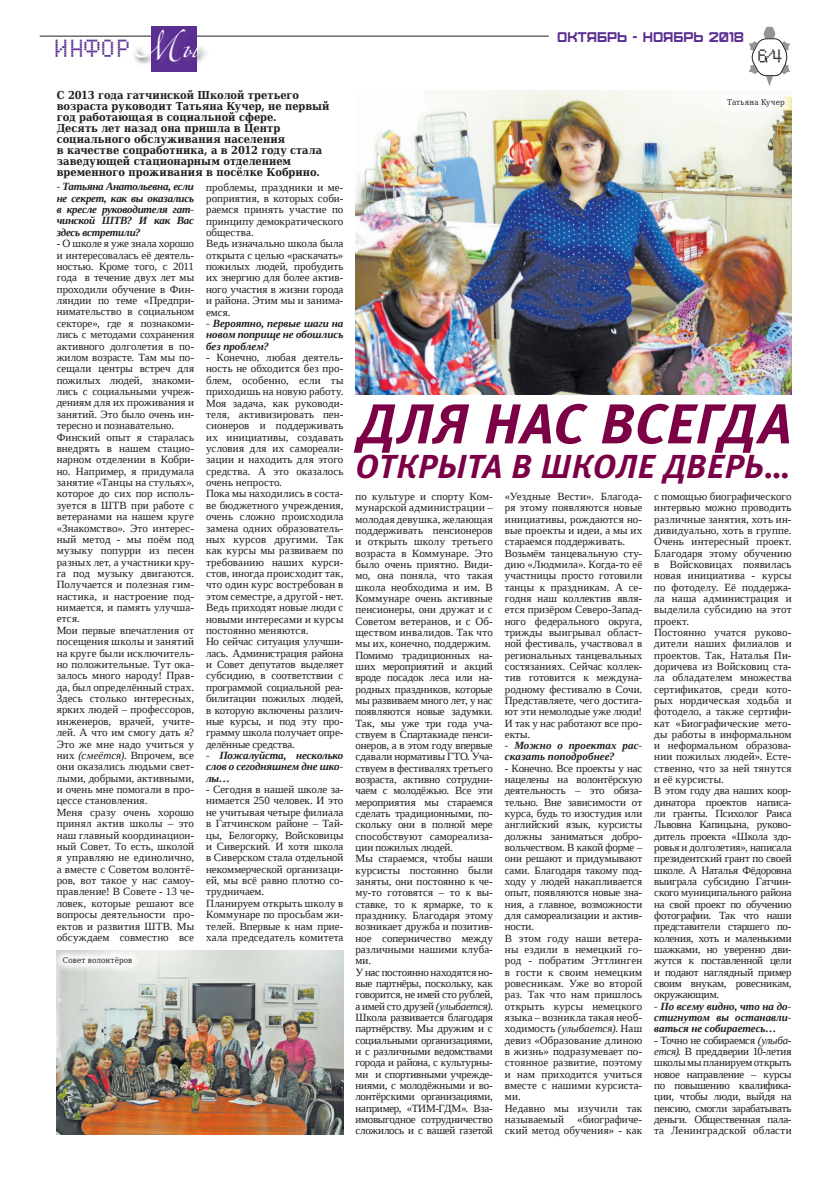
<style>
.page{position:relative;width:820px;height:1191px;background:#fff}
.page>*{position:absolute;margin:0;border:0;box-sizing:border-box;transform-origin:0 0}
.t1{font:italic 700 56px "Meta Pro";letter-spacing:.01em;color:#7b0046}
.t2{font:48px "Alexandra Zeferino One";color:#fff}
.t3{font:italic 700 33.2px "Meta Pro";letter-spacing:.015em;color:#7b0046}
.t4{font:20px "Dotf 1";color:#5b2e91}
.t5{font:15px "Dotf 1";color:#231f20}
.t6{font:14px "Furore";color:#5b2e91}
.t7{font:11px/11.3px "Liberation Serif";letter-spacing:.005em;color:#231f20}
.t8{font:italic 700 11px/11.4px "Liberation Serif";letter-spacing:-.005em;color:#231f20;text-align:justify}
.t9{font:700 11px/11px "DejaVu Serif Condensed";color:#231f20}
.t10{font:8px "DejaVu Serif Condensed";letter-spacing:.015em;color:#231f20}
.s1{font-style:italic}
</style>
<div class="page">
<svg style="left:748px;top:27px;width:42px;height:59px"></svg>
<hr style="left:40px;top:36px;width:508px;height:1px;background:#231f20">
<div style="left:151px;top:27px;width:46px;height:45px;background:#5b2e91"></div>
<svg style="left:132px;top:35px;width:78px;height:29px"></svg>
<img style="left:355px;top:91px;width:436px;height:303px">
<img style="left:57px;top:950px;width:286px;height:184px">
<div style="left:716px;top:89px;width:78px;height:28px;background:#fff;opacity:.89"></div>
<div style="left:53px;top:946px;width:90px;height:29px;background:#fff;opacity:.89"></div>
<h3 class="t4" style="left:53px;top:41px;width:80px">Инфор</h3>
<h2 class="t2" style="left:134px;top:13px;width:67px">Мы</h2>
<p class="t6" style="left:557px;top:28px;width:188px">октябрь - ноябрь 2018</p>
<h3 class="t5" style="left:756px;top:50px;width:28px">6/4</h3>
<p class="t9" style="left:57px;top:89px;width:274px">С 2013 года гатчинской Школой третьего возраста руководит Татьяна Кучер, не первый год работающая в социальной сфере.<br>Десять лет назад она пришла в Центр социального обслуживания населения<br>в качестве соцработника, а в 2012 году стала заведующей стационарным отделением временного проживания в посёлке Кобрино.</p>
<p class="t8" style="left:57px;top:181px;width:139px">- Татьяна Анатольевна, если не секрет, как вы оказались в кресле руководителя гат&shy;чинской ЩТВ? И как Вас здесь встретили?</p>
<p class="t7" style="left:57px;top:238px;width:139px">- О школе я уже знала хорошо и интересовалась её деятель&shy;ностью. Кроме того, с 2011 года в течение двух лет мы проходили обучение в Фин&shy;ляндии по теме «Предпри&shy;нимательство в социальном секторе», где я познакоми&shy;лись с методами сохранения активного долголетия в по&shy;жилом возрасте. Там мы по&shy;сещали центры встреч для пожилых людей, знакоми&shy;лись с социальными учреж&shy;дениям для их проживания и занятий. Это было очень ин&shy;тересно и познавательно.<br>Финский опыт я старалась внедрять в нашем стацио&shy;нарном отделении в Кобри&shy;но. Например, я придумала занятие «Танцы на стульях», которое до сих пор исполь&shy;зуется в ШТВ при работе с ветеранами на нашем круге «Знакомство». Это интерес&shy;ный метод - мы поём под музыку попурри из песен разных лет, а участники кру&shy;га под музыку двигаются.<br>Получается и полезная гим&shy;настика, и настроение под&shy;нимается, и память улучша&shy;ется.<br>Мои первые впечатления от посещения школы и занятий на круге были исключитель&shy;но положительные. Тут ока&shy;залось много народу! Прав&shy;да, был определённый страх.<br>Здесь столько интересных, ярких людей – профессоров, инженеров, врачей, учите&shy;лей. А что им смогу дать я?<br>Это же мне надо учиться у них <span class="s1">(смеётся)</span>. Впрочем, все они оказались людьми свет&shy;лыми, добрыми, активными, и очень мне помогали в про&shy;цессе становления.<br>Меня сразу очень хорошо принял актив школы – это наш главный координацион&shy;ный Совет. То есть, школой я управляю не единолично, а вместе с Советом волонтё&shy;ров, вот такое у нас самоу&shy;правление! В Совете - 13 че&shy;ловек, которые решают все вопросы деятельности про&shy;ектов и развития ШТВ. Мы обсуждаем совместно все</p>
<p class="t7" style="left:206px;top:181px;width:139px">проблемы, праздники и ме&shy;роприятия, в которых соби&shy;раемся принять участие по принципу демократического общества.<br>Ведь изначально школа была открыта с целью «раскачать» пожилых людей, пробудить их энергию для более актив&shy;ного участия в жизни города и района. Этим мы и занима&shy;емся.</p>
<p class="t8" style="left:206px;top:317px;width:139px">- Вероятно, первые шаги на новом поприще не обошлись без проблем?</p>
<p class="t7" style="left:206px;top:352px;width:139px">- Конечно, любая деятель&shy;ность не обходится без про&shy;блем, особенно, если ты приходишь на новую работу.<br>Моя задача, как руководи&shy;теля, активизировать пен&shy;сионеров и поддерживать их инициативы, создавать условия для их самореали&shy;зации и находить для этого средства. А это оказалось очень непросто.<br>Пока мы находились в соста&shy;ве бюджетного учреждения, очень сложно происходила замена одних образователь&shy;ных курсов другими. Так как курсы мы развиваем по требованию наших курси&shy;стов, иногда происходит так, что один курс востребован в этом семестре, а другой - нет.<br>Ведь приходят новые люди с новыми интересами и курсы постоянно меняются.<br>Но сейчас ситуация улучши&shy;лась. Администрация района и Совет депутатов выделяет субсидию, в соответствии с программой социальной реа&shy;билитации пожилых людей, в которую включены различ&shy;ные курсы, и под эту про&shy;грамму школа получает опре&shy;делённые средства.</p>
<p class="t8" style="left:206px;top:749px;width:139px">- Пожалуйста, несколько слов о сегодняшнем дне шко&shy;лы…</p>
<p class="t7" style="left:206px;top:783px;width:139px">- Сегодня в нашей школе за&shy;нимается 250 человек. И это не учитывая четыре филиала в Гатчинском районе – Тай&shy;цы, Белогорку, Войсковицы и Сиверский. И хотя школа в Сиверском стала отдельной некоммерческой организаци&shy;ей, мы всё равно плотно со&shy;трудничаем.<br>Планируем открыть школу в<br>Коммунаре по просьбам жи&shy;телей. Впервые к нам прие&shy;хала председатель комитета</p>
<p class="t10" style="left:63px;top:954px;width:71px">Совет волонтёров</p>
<p class="t10" style="left:726px;top:96px;width:59px">Татьяна Кучер</p>
<h1 class="t1" style="left:358px;top:388px;width:434px">ДЛЯ НАС ВСЕГДА</h1>
<h3 class="t3" style="left:355px;top:446px;width:437px">ОТКРЫТА В ШКОЛЕ ДВЕРЬ…</h3>
<p class="t7" style="left:355px;top:490px;width:139px">по культуре и спорту Ком&shy;мунарской администрации – молодая девушка, желающая поддерживать пенсионеров и открыть школу третьего возраста в Коммунаре. Это было очень приятно. Види&shy;мо, она поняла, что такая школа необходима и им. В<br>Коммунаре очень активные пенсионеры, они дружат и с<br>Советом ветеранов, и с Об&shy;ществом инвалидов. Так что мы их, конечно, поддержим.<br>Помимо традиционных на&shy;ших мероприятий и акций вроде посадок леса или на&shy;родных праздников, которые мы развиваем много лет, у нас появляются новые задумки.<br>Так, мы уже три года уча&shy;ствуем в Спартакиаде пенси&shy;онеров, а в этом году впервые сдавали нормативы ГТО. Уча&shy;ствуем в фестивалях третьего возраста, активно сотрудни&shy;чаем с молодёжью. Все эти мероприятия мы стараемся сделать традиционными, по&shy;скольку они в полной мере способствуют самореализа&shy;ции пожилых людей.<br>Мы стараемся, чтобы наши курсисты постоянно были заняты, они постоянно к че&shy;му-то готовятся – то к вы&shy;ставке, то к ярмарке, то к празднику. Благодаря этому возникает дружба и позитив&shy;ное соперничество между различными нашими клуба&shy;ми.<br>У нас постоянно находятся но&shy;вые партнёры, поскольку, как говорится, не имей сто рублей, а имей сто друзей <span class="s1">(улыбается)</span>.<br>Школа развивается благодаря партнёрству. Мы дружим и с социальными организациями, и с различными ведомствами города и района, с культурны&shy;ми и спортивными учрежде&shy;ниями, с молодёжными и во&shy;лонтёрскими организациями, например, «ТИМ-ГДМ». Вза&shy;имовыгодное сотрудничество сложилось и с вашей газетой</p>
<p class="t7" style="left:504px;top:490px;width:139px">«Уездные Вести». Благода&shy;ря этому появляются новые инициативы, рождаются но&shy;вые проекты и идеи, а мы их стараемся поддерживать.<br>Возьмём танцевальную сту&shy;дию «Людмила». Когда-то её участницы просто готовили танцы к праздникам. А се&shy;годня наш коллектив явля&shy;ется призёром Северо-Запад&shy;ного федерального округа, трижды выигрывал област&shy;ной фестиваль, участвовал в региональных танцевальных состязаниях. Сейчас коллек&shy;тив готовится к междуна&shy;родному фестивалю в Сочи.<br>Представляете, чего достига&shy;ют эти немолодые уже люди!<br>И так у нас работают все про&shy;екты.</p>
<p class="t7" style="left:654px;top:490px;width:139px">с помощью биографического интервью можно проводить различные занятия, хоть ин&shy;дивидуально, хоть в группе.<br>Очень интересный проект.<br>Благодаря этому обучению в Войсковицах появилась новая инициатива - курсы по фотоделу. Её поддержа&shy;ла наша администрация и выделила субсидию на этот проект.<br>Постоянно учатся руково&shy;дители наших филиалов и проектов. Так, Наталья Пи&shy;доричева из Войсковиц ста&shy;ла обладателем множества сертификатов, среди кото&shy;рых нордическая ходьба и фотодело, а также сертифи&shy;кат «Биографические мето&shy;ды работы в информальном и неформальном образова&shy;нии пожилых людей». Есте&shy;ственно, что за ней тянутся и её курсисты.<br>В этом году два наших коор&shy;динатора проектов написа&shy;ли гранты. Психолог Раиса<br>Львовна Капицына, руково&shy;дитель проекта «Школа здо&shy;ровья и долголетия», написала президентский грант по своей школе. А Наталья Фёдоровна выиграла субсидию Гатчин&shy;ского муниципального района на свой проект по обучению фотографии. Так что наши представители старшего по&shy;коления, хоть и маленькими шажками, но уверенно дви&shy;жутся к поставленной цели и подают наглядный пример своим внукам, ровесникам, окружающим.</p>
<p class="t8" style="left:654px;top:1000px;width:139px">- По всему видно, что на до&shy;стигнутом вы останавли&shy;ваться не собираетесь…</p>
<p class="t7" style="left:654px;top:1034px;width:139px;text-align:justify">- Точно не собираемся <span class="s1">(улыба&shy;ется)</span>. В преддверии 10-летия школы мы планируем открыть новое направление – курсы по повышению квалифика&shy;ции, чтобы люди, выйдя на пенсию, смогли зарабатывать деньги. Общественная пала&shy;та Ленинградской области</p>
<p class="t8" style="left:504px;top:740px;width:139px">- Можно о проектах рас&shy;сказать поподробнее?</p>
<p class="t7" style="left:504px;top:762px;width:139px">- Конечно. Все проекты у нас нацелены на волонтёрскую деятельность – это обяза&shy;тельно. Вне зависимости от курса, будь то изостудия или английский язык, курсисты должны заниматься добро&shy;вольчеством. В какой форме – они решают и придумывают сами. Благодаря такому под&shy;ходу у людей накапливается опыт, появляются новые зна&shy;ния, а главное, возможности для самореализации и актив&shy;ности.<br>В этом году наши ветера&shy;ны ездили в немецкий го&shy;род - побратим Эттлинген в гости к своим немецким ровесникам. Уже во второй раз. Так что нам пришлось открыть курсы немецкого языка – возникла такая необ&shy;ходимость <span class="s1">(улыбается)</span>. Наш девиз «Образование длиною в жизнь» подразумевает по&shy;стоянное развитие, поэтому и нам приходится учиться вместе с нашими курсиста&shy;ми.<br>Недавно мы изучили так называемый «биографиче&shy;ский метод обучения» - как</p>
</div>
